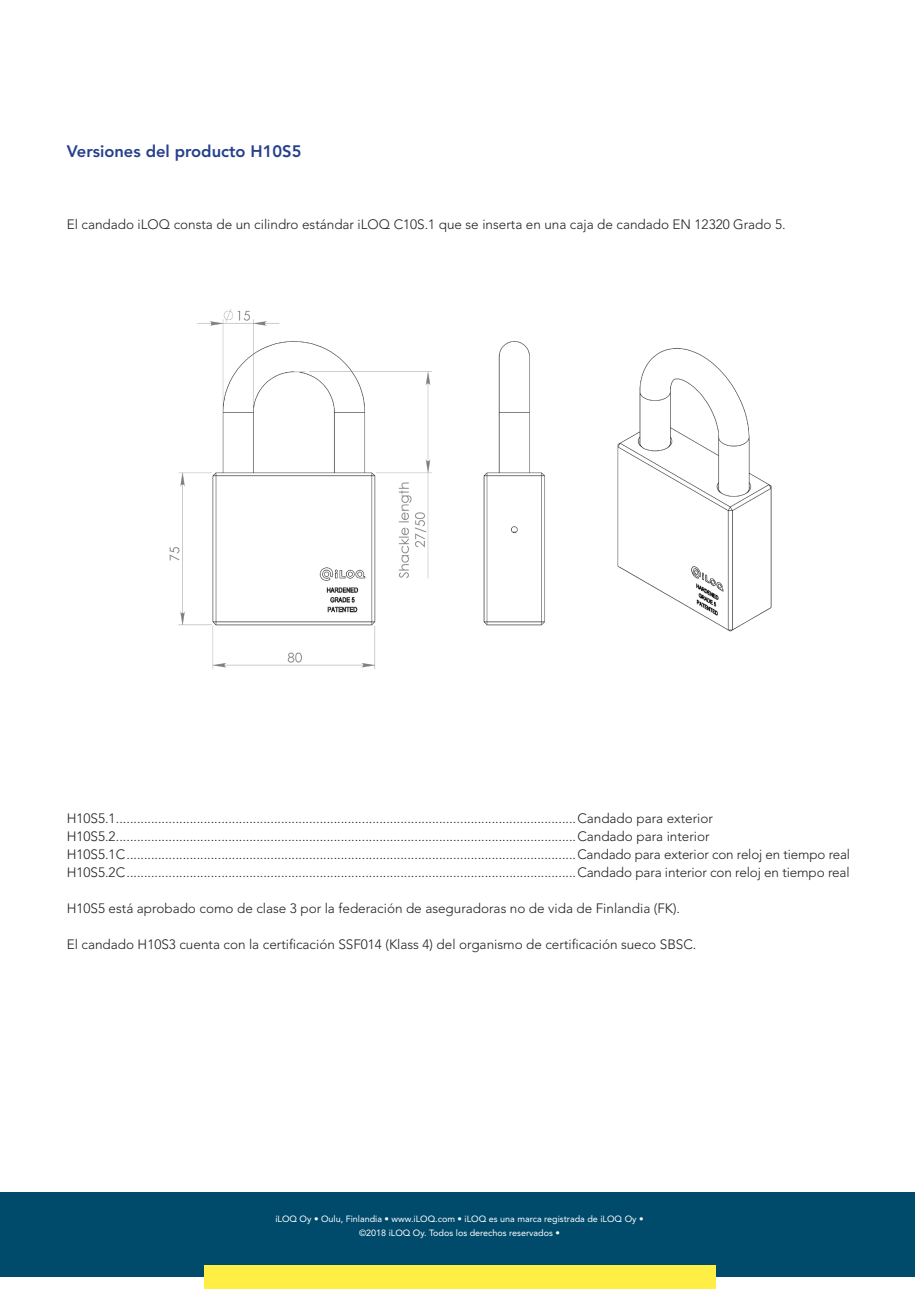
<style>
.page{position:relative;width:919px;height:1289px;background:#fff}
.page>*{position:absolute;margin:0;border:0;box-sizing:border-box;transform-origin:0 0}
.Otsikko{font:800 16.5px "Avenir LT Std";color:#253f8e}
.Taulukko{font:300 13.5px "Avenir LT Std";color:#231f20}
.t1{font:9px/13.5px "Avenir LT Std";color:#fff;text-align:center}
</style>
<div class="page">
<div style="left:0;top:1192px;width:21px;height:84px;background:#004b6c"></div>
<div style="left:5px;top:1192px;width:909px;height:84px;background:#004b6c"></div>
<div style="left:203px;top:1265px;width:512px;height:23px;background:#ffef44"></div>
<img style="left:169px;top:309px;width:603px;height:361px">
<p class="Otsikko" style="left:67px;top:141px;width:236px">Versiones del producto H10S5</p>
<p class="Taulukko" style="left:67px;top:216px;width:720px">El candado iLOQ consta de un cilindro estándar iLOQ C10S.1 que se inserta en una caja de candado EN 12320 Grado 5.</p>
<p class="Taulukko" style="left:67px;top:810px;width:647px">H10S5.1...................................................................................................................................Candado para exterior</p>
<p class="Taulukko" style="left:67px;top:828px;width:644px">H10S5.2...................................................................................................................................Candado para interior</p>
<p class="Taulukko" style="left:67px;top:846px;width:784px">H10S5.1C................................................................................................................................Candado para exterior con reloj en tiempo real</p>
<p class="Taulukko" style="left:67px;top:864px;width:784px">H10S5.2C................................................................................................................................Candado para interior con reloj en tiempo real</p>
<p class="Taulukko" style="left:67px;top:900px;width:614px">H10S5 está aprobado como de clase 3 por la federación de aseguradoras no de vida de Finlandia (FK).</p>
<p class="Taulukko" style="left:67px;top:936px;width:631px">El candado H10S3 cuenta con la certificación SSF014 (Klass 4) del organismo de certificación sueco SBSC.</p>
<p class="t1" style="left:275px;top:1212px;width:369px">iLOQ Oy • Oulu, Finlandia • www.iLOQ.com • iLOQ es una marca registrada de iLOQ Oy • ©2018 iLOQ Oy. Todos los derechos reservados •</p>
</div>
